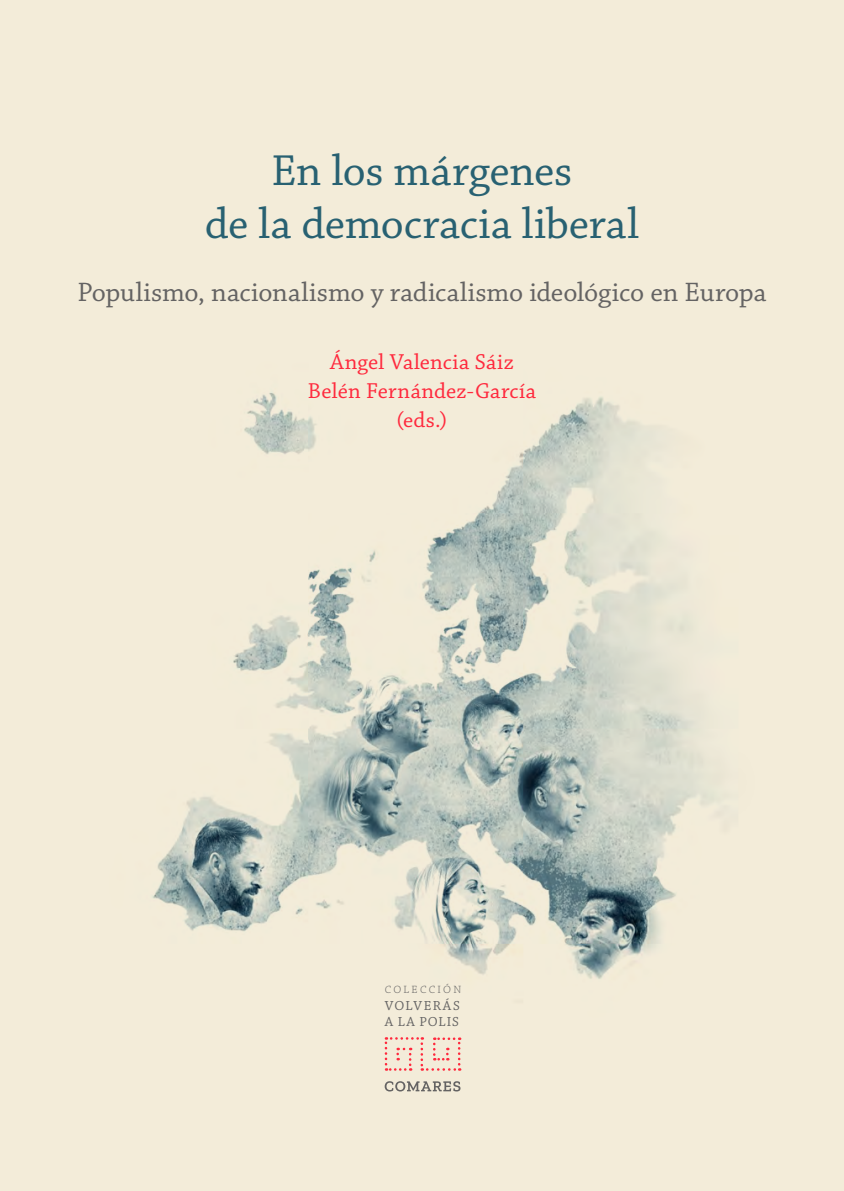
<style>
.page{position:relative;width:844px;height:1191px;background:#fff}
.page>*{position:absolute;margin:0;border:0;box-sizing:border-box;transform-origin:0 0}
.t1{font:45.5px/52.5px "Chaparral Pro";letter-spacing:-.005em;color:#286172;text-align:center}
.t2{font:28px "Chaparral Pro";letter-spacing:-.005em;color:#646363}
.t3{font:22.75px/28.7px "Chaparral Pro";letter-spacing:.015em;color:#ff293d;text-align:center}
.t4{font:13.83px/16.6px "Chaparral Pro";letter-spacing:.085em;color:#646363}
.t5{font:300 11.03px "Chaparral Pro";letter-spacing:.21em;color:#646363}
</style>
<div class="page">
<div style="left:0;top:0;width:843px;height:1191px;background:#f3ecd9"></div>
<img style="left:152px;top:392px;width:569px;height:587px">
<svg style="left:384px;top:1037px;width:76px;height:33px"></svg>
<svg style="left:384px;top:1081px;width:76px;height:10px"></svg>
<h1 class="t1" style="left:205px;top:146px;width:435px">En los márgenes<br>de la democracia liberal</h1>
<p class="t2" style="left:77px;top:276px;width:690px">Populismo, nacionalismo y radicalismo ideológico en Europa</p>
<p class="t3" style="left:308px;top:349px;width:229px">Ángel Valencia Sáiz<br>Belén Fernández-García (eds.)</p>
<p class="t5" style="left:384px;top:983px;width:78px">COLECCIÓN</p>
<p class="t4" style="left:384px;top:997px;width:77px">VOLVERÁS<br>A LA POLIS</p>
</div>
